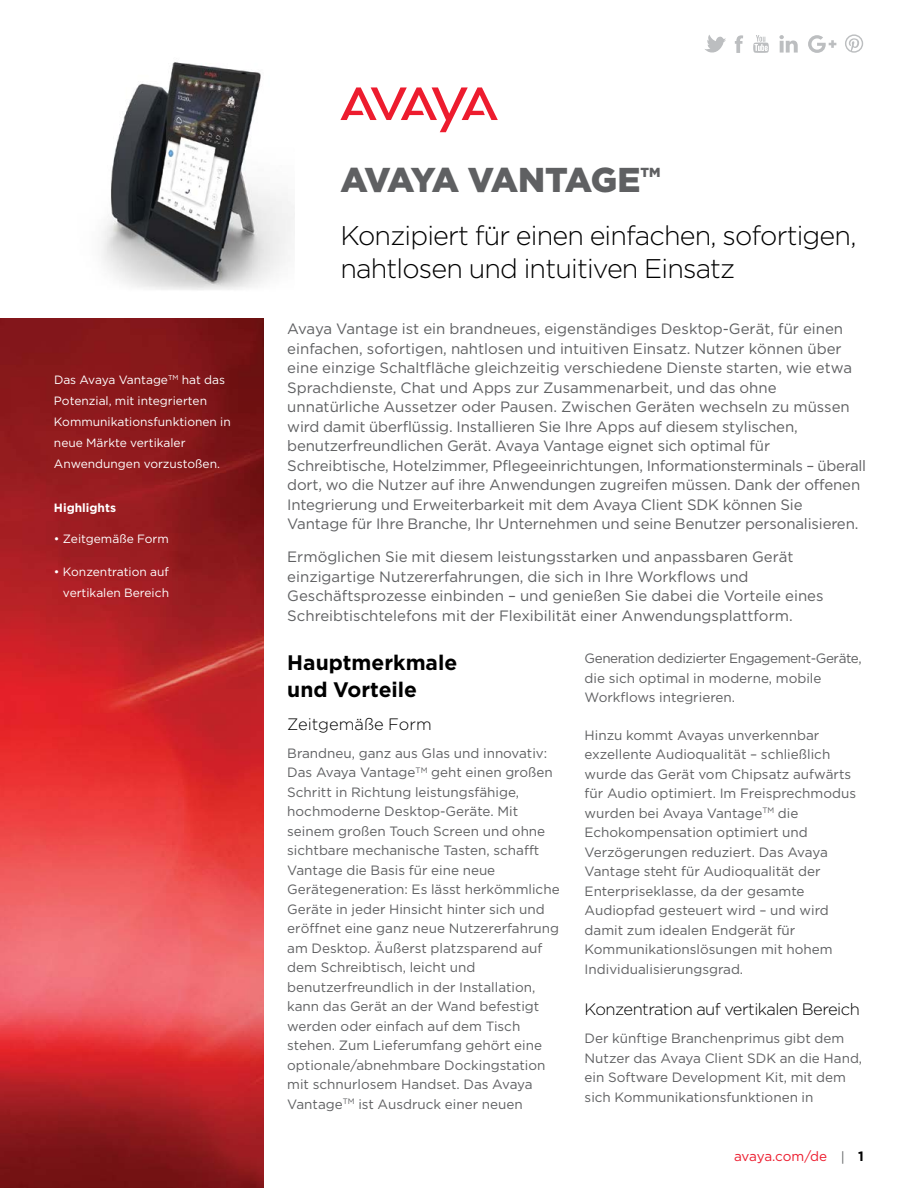
<style>
.page{position:relative;width:918px;height:1188px;background:#fff}
.page>*{position:absolute;margin:0;border:0;box-sizing:border-box;transform-origin:0 0}
.t1{font:900 34.5px "Gotham";letter-spacing:-.095em;color:#5f6062}
.t2{font:300 27px/33px "Gotham";letter-spacing:-.03em;color:#000}
.t3{font:700 21px/27px "Gotham";color:#000}
.t4{font:300 16.5px "Gotham";letter-spacing:-.03em;color:#000}
.t5{font:300 16.5px "Gotham";color:#000}
.t6{font:15px/19.5px "Gotham";color:#5f6062}
.t7{font:13.5px/19.5px "Gotham";color:#5f6062}
.t8{font:13.5px "Gotham";letter-spacing:-.02em;color:#ed1c2e}
.t9{font:900 13.05px "Gotham";color:#5f6062}
.t10{font:12px/21px "Gotham";color:#fff}
.t11{font:700 12px "Gotham";color:#fff}
.s1{color:#5f6062}
.s2{font-weight:700;color:#000}
</style>
<div class="page">
<img style="left:102px;top:62px;width:193px;height:228px">
<img style="left:0;top:319px;width:264px;height:869px">
<svg style="left:340px;top:87px;width:158px;height:45px"></svg>
<svg style="left:779px;top:35px;width:19px;height:18px"></svg>
<svg style="left:735px;top:35px;width:8px;height:18px"></svg>
<svg style="left:753px;top:35px;width:16px;height:18px"></svg>
<svg style="left:705px;top:35px;width:21px;height:18px"></svg>
<svg style="left:849px;top:38px;width:11px;height:13px"></svg>
<div style="left:845px;top:34px;width:18px;height:19px;border:1px solid #bcbec0;border-radius:50%"></div>
<svg style="left:808px;top:35px;width:28px;height:18px"></svg>
<p class="t10" style="left:54px;top:370px;width:178px">Das Avaya Vantage<sup>TM</sup> hat das<br>Potenzial, mit integrierten<br>Kommunikationsfunktionen in neue Märkte vertikaler<br>Anwendungen vorzustoßen.</p>
<p class="t11" style="left:54px;top:501px;width:64px">Highlights</p>
<p class="t10" style="left:54px;top:529px;width:116px">• Zeitgemäße Form</p>
<p class="t10" style="left:54px;top:562px;width:117px;text-align:right">• Konzentration auf vertikalen Bereich</p>
<h1 class="t1" style="left:340px;top:160px;width:301px">AVAYA VANTAGE</h1>
<p class="t9" style="left:640px;top:165px;width:22px">TM</p>
<h2 class="t2" style="left:340px;top:219px;width:518px">Konzipiert für einen einfachen, sofortigen, nahtlosen und intuitiven Einsatz</h2>
<p class="t6" style="left:287px;top:319px;width:580px">Avaya Vantage ist ein brandneues, eigenständiges Desktop-Gerät, für einen einfachen, sofortigen, nahtlosen und intuitiven Einsatz. Nutzer können über eine einzige Schaltfläche gleichzeitig verschiedene Dienste starten, wie etwa Sprachdienste, Chat und Apps zur Zusammenarbeit, und das ohne unnatürliche Aussetzer oder Pausen. Zwischen Geräten wechseln zu müssen wird damit überflüssig. Installieren Sie Ihre Apps auf diesem stylischen, benutzerfreundlichen Gerät. Avaya Vantage eignet sich optimal für Schreibtische, Hotelzimmer, Pflegeeinrichtungen, Informationsterminals – überall dort, wo die Nutzer auf ihre Anwendungen zugreifen müssen. Dank der offenen Integrierung und Erweiterbarkeit mit dem Avaya Client SDK können Sie Vantage für Ihre Branche, Ihr Unternehmen und seine Benutzer personalisieren.</p>
<p class="t6" style="left:287px;top:547px;width:538px">Ermöglichen Sie mit diesem leistungsstarken und anpassbaren Gerät einzigartige Nutzererfahrungen, die sich in Ihre Workflows und Geschäftsprozesse einbinden – und genießen Sie dabei die Vorteile eines Schreibtischtelefons mit der Flexibilität einer Anwendungsplattform.</p>
<h3 class="t3" style="left:287px;top:648px;width:171px">Hauptmerkmale und Vorteile</h3>
<p class="t5" style="left:287px;top:715px;width:146px">Zeitgemäße Form</p>
<p class="t7" style="left:287px;top:743px;width:274px">Brandneu, ganz aus Glas und innovativ:<br>Das Avaya Vantage<sup>TM</sup> geht einen großen Schritt in Richtung leistungsfähige, hochmoderne Desktop-Geräte. Mit seinem großen Touch Screen und ohne sichtbare mechanische Tasten, schafft Vantage die Basis für eine neue Gerätegeneration: Es lässt herkömmliche Geräte in jeder Hinsicht hinter sich und eröffnet eine ganz neue Nutzererfahrung am Desktop. Äußerst platzsparend auf dem Schreibtisch, leicht und benutzerfreundlich in der Installation, kann das Gerät an der Wand befestigt werden oder einfach auf dem Tisch stehen. Zum Lieferumfang gehört eine optionale/abnehmbare Dockingstation mit schnurlosem Handset. Das Avaya Vantage<sup>TM</sup> ist Ausdruck einer neuen</p>
<p class="t7" style="left:585px;top:649px;width:279px">Generation dedizierter Engagement-Geräte, die sich optimal in moderne, mobile<br>Workflows integrieren.</p>
<p class="t7" style="left:585px;top:725px;width:273px">Hinzu kommt Avayas unverkennbar exzellente Audioqualität – schließlich wurde das Gerät vom Chipsatz aufwärts für Audio optimiert. Im Freisprechmodus wurden bei Avaya Vantage<sup>TM</sup> die Echokompensation optimiert und Verzögerungen reduziert. Das Avaya Vantage steht für Audioqualität der Enterpriseklasse, da der gesamte Audiopfad gesteuert wird – und wird damit zum idealen Endgerät für Kommunikationslösungen mit hohem Individualisierungsgrad.</p>
<p class="t4" style="left:585px;top:1000px;width:277px">Konzentration auf vertikalen Bereich</p>
<p class="t7" style="left:585px;top:1029px;width:279px">Der künftige Branchenprimus gibt dem Nutzer das Avaya Client SDK an die Hand, ein Software Development Kit, mit dem sich Kommunikationsfunktionen in</p>
<p class="t8" style="left:734px;top:1149px;width:131px">avaya.com/de <span class="s1">|</span> <span class="s2">1</span></p>
</div>
